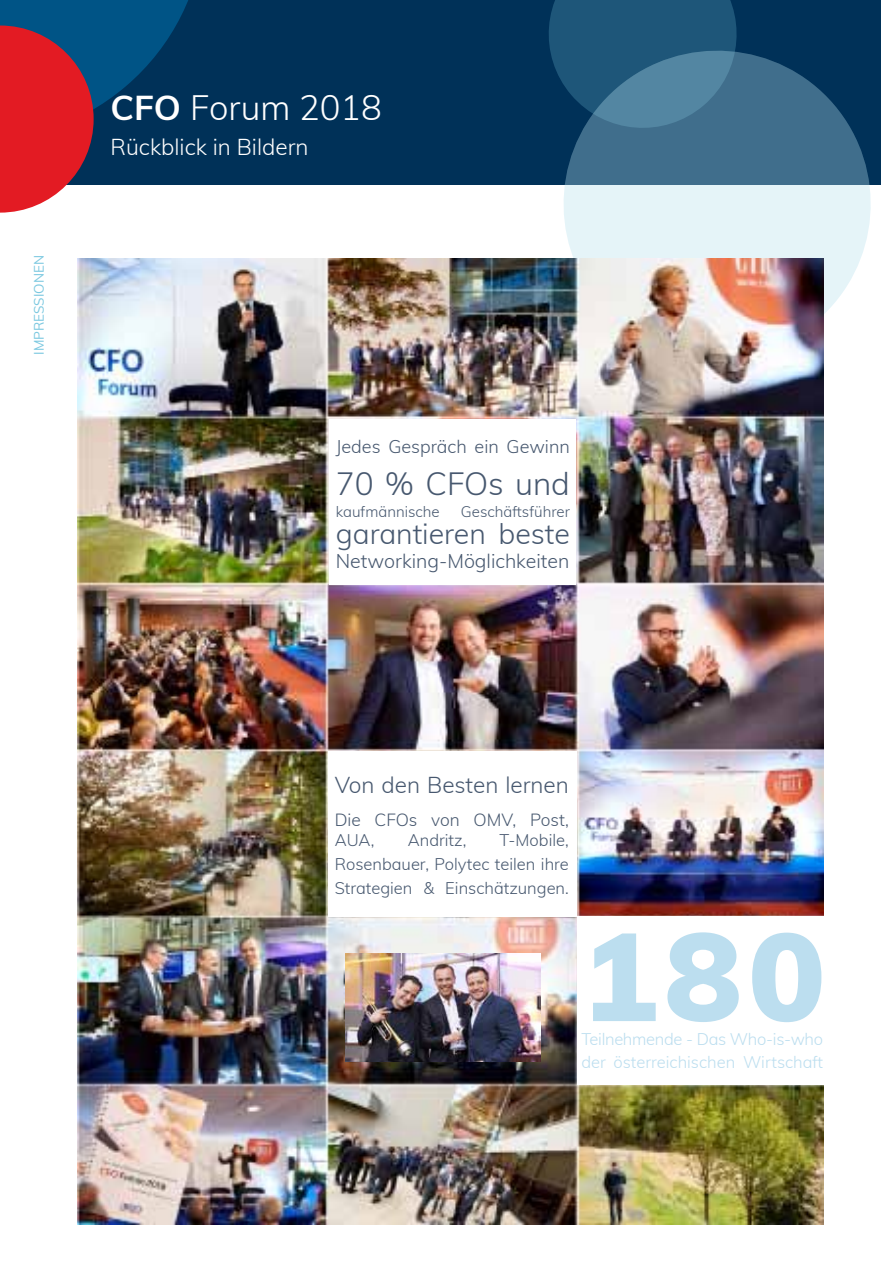
<style>
.page{position:relative;width:881px;height:1263px;background:#fff}
.page>*{position:absolute;margin:0;border:0;box-sizing:border-box;transform-origin:0 0}
.t1{font:900 123px "Muli";color:#bcdeef}
.t2{font:300 34.5px "Muli";color:#fff}
.t3{font:300 31.5px "Muli";color:#47586f}
.t4{font:300 28.5px "Muli";letter-spacing:-.005em;color:#47586f}
.t5{font:300 22.5px "Muli";color:#47586f}
.t6{font:300 22.5px "Muli";color:#fff}
.t7{font:300 19.5px "Muli";color:#47586f}
.t8{font:300 18px "Muli";color:#47586f}
.t9{font:300 17.25px "Muli";color:#47586f}
.t10{font:300 16.5px/24px "Muli";color:#47586f;text-align:justify}
.t11{font:300 16.5px/22.6px "Muli";color:#bcdeef}
.t12{font:300 15px "Muli";color:#47586f}
.t13{font:13.5px "Muli";color:#7bc8e0}
.s1{font-weight:700}
</style>
<div class="page">
<div style="left:0;top:0;width:880px;height:185px;background:#003158"></div>
<div style="left:549px;top:0;width:188px;height:32px;background:#1e5679"></div>
<svg style="left:0;top:0;width:188px;height:213px"></svg>
<svg style="left:549px;top:32px;width:322px;height:344px"></svg>
<img style="left:78px;top:258px;width:745px;height:967px">
<img style="left:345px;top:954px;width:195px;height:108px">
<div style="left:328px;top:751px;width:248px;height:165px;background:#fff"></div>
<div style="left:577px;top:916px;width:251px;height:169px;background:#fff"></div>
<div style="left:329px;top:419px;width:247px;height:165px;background:#fff"></div>
<p class="t13" style="left:29px;top:355px;width:101px;rotate:-90deg">Impressionen</p>
<h2 class="t2" style="left:111px;top:82px;width:273px"><span class="s1">CFO</span> Forum 2018</h2>
<h3 class="t6" style="left:111px;top:131px;width:199px">Rückblick in Bildern</h3>
<p class="t8" style="left:336px;top:434px;width:235px">Jedes Gespräch ein Gewinn</p>
<h3 class="t3" style="left:336px;top:460px;width:235px">70 % CFOs und</h3>
<p class="t12" style="left:336px;top:501px;width:235px">kaufmännische Geschäftsführer</p>
<h3 class="t4" style="left:336px;top:513px;width:235px">garantieren beste</h3>
<p class="t7" style="left:336px;top:547px;width:235px">Networking-Möglichkeiten</p>
<h3 class="t5" style="left:334px;top:768px;width:235px">Von den Besten lernen</h3>
<p class="t9" style="left:334px;top:807px;width:235px">Die CFOs von OMV, Post,</p>
<p class="t10" style="left:334px;top:827px;width:41px">AUA,</p>
<p class="t10" style="left:407px;top:827px;width:81px">Andritz, T</p>
<p class="t10" style="left:334px;top:827px;width:235px;text-indent:174px">-Mobile, Rosenbauer, Polytec teilen ihre Strategien &amp; Einschätzungen.</p>
<h1 class="t1" style="left:581px;top:886px;width:245px">180</h1>
<p class="t11" style="left:581px;top:1027px;width:243px">Teilnehmende - Das Who-is-who der österreichischen Wirtschaft</p>
</div>
